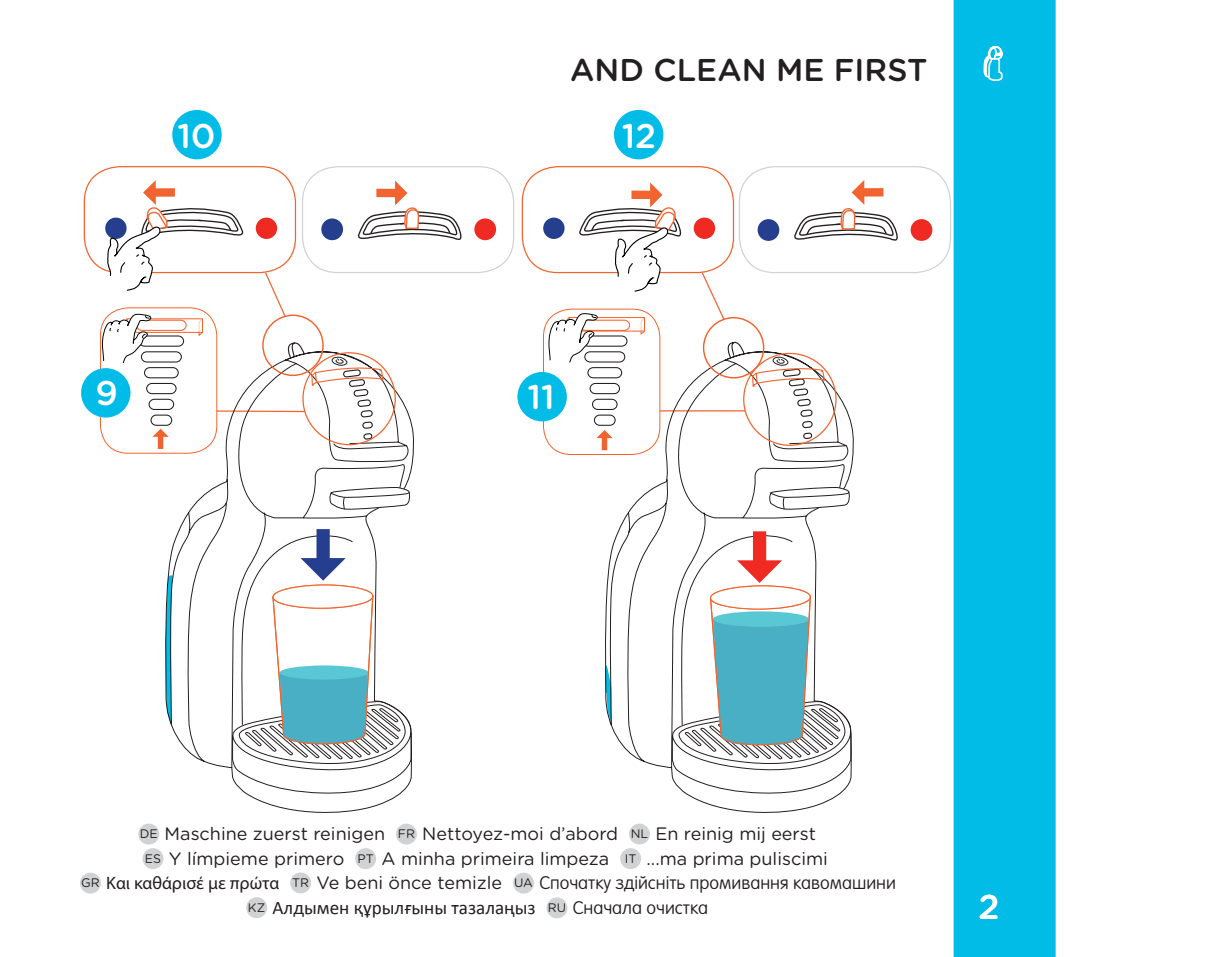
<style>
.page{position:relative;width:1212px;height:957px;background:#fff}
.page>*{position:absolute;margin:0;border:0;box-sizing:border-box;transform-origin:0 0}
.t1{font:500 34.2px "Gotham Rounded";color:#fff}
.t2{font:500 31.5px "Gotham Rounded";color:#231f20}
.t3{font:19.12px "Calibri";color:#231f20}
.t4{font:18px/24.5px "Gotham Rounded";color:#231f20}
.t5{font:100 18px "VAG Rounded LTCYR";color:#231f20}
.s1{font-size:12.38px}
.s2{font-family:"Gotham Rounded";font-weight:400;font-size:12.38px}
.s3{font-family:"Myriad Pro";font-weight:400}
.s4{font-family:"Gotham Rounded";font-weight:400}
.s5{font-family:"Gotham Rounded";font-size:12.38px}
.s6{font-family:"VAG Rounded LTCYR";font-weight:100;font-size:18px}
</style>
<div class="page">
<div style="left:954px;top:0;width:102px;height:957px;background:#02bce8"></div>
<svg style="left:983px;top:43px;width:21px;height:40px"></svg>
<div style="left:172px;top:110px;width:50px;height:49px;background:#02bce8;border-radius:50%"></div>
<svg style="left:265px;top:271px;width:22px;height:47px"></svg>
<svg style="left:165px;top:334px;width:249px;height:479px"></svg>
<svg style="left:326px;top:485px;width:87px;height:26px"></svg>
<svg style="left:232px;top:528px;width:180px;height:267px"></svg>
<svg style="left:605px;top:334px;width:249px;height:479px"></svg>
<svg style="left:765px;top:485px;width:88px;height:26px"></svg>
<svg style="left:671px;top:528px;width:181px;height:267px"></svg>
<svg style="left:166px;top:574px;width:7px;height:150px"></svg>
<svg style="left:283px;top:341px;width:101px;height:99px"></svg>
<svg style="left:723px;top:340px;width:103px;height:100px"></svg>
<div style="left:100px;top:308px;width:117px;height:145px;background:#fff;border-radius:28px"></div>
<div style="left:100px;top:307px;width:117px;height:147px;border:1px solid #f2642f;border-radius:28px"></div>
<div style="left:149px;top:399px;width:25px;height:11px;border:1px solid #231f20;border-radius:5px"></div>
<div style="left:146px;top:383px;width:31px;height:11px;border:1px solid #231f20;border-radius:5px"></div>
<div style="left:144px;top:367px;width:35px;height:11px;border:1px solid #231f20;border-radius:5px"></div>
<div style="left:141px;top:351px;width:41px;height:11px;border:1px solid #231f20;border-radius:5px"></div>
<div style="left:139px;top:335px;width:45px;height:12px;border:1px solid #231f20;border-radius:5px"></div>
<div style="left:151px;top:414px;width:21px;height:12px;border:1px solid #231f20;border-radius:5px"></div>
<div style="left:136px;top:320px;width:51px;height:11px;border:1px solid #f2642f;border-radius:5px"></div>
<div style="left:127px;top:318px;width:76px;height:15px;border:1px solid #f2642f"></div>
<svg style="left:198px;top:318px;width:5px;height:19px"></svg>
<svg style="left:101px;top:313px;width:51px;height:50px"></svg>
<div style="left:543px;top:309px;width:117px;height:145px;background:#fff;border-radius:28px"></div>
<div style="left:543px;top:309px;width:117px;height:146px;border:1px solid #f2642f;border-radius:28px"></div>
<div style="left:592px;top:399px;width:26px;height:11px;border:1px solid #231f20;border-radius:5px"></div>
<div style="left:590px;top:383px;width:30px;height:11px;border:1px solid #231f20;border-radius:5px"></div>
<div style="left:587px;top:367px;width:35px;height:11px;border:1px solid #231f20;border-radius:5px"></div>
<div style="left:584px;top:351px;width:41px;height:11px;border:1px solid #231f20;border-radius:5px"></div>
<div style="left:582px;top:335px;width:45px;height:12px;border:1px solid #231f20;border-radius:5px"></div>
<div style="left:594px;top:414px;width:22px;height:12px;border:1px solid #231f20;border-radius:5px"></div>
<div style="left:579px;top:320px;width:51px;height:11px;border:1px solid #f2642f;border-radius:5px"></div>
<svg style="left:596px;top:430px;width:17px;height:20px"></svg>
<div style="left:569px;top:317px;width:76px;height:14px;border:1px solid #f2642f"></div>
<svg style="left:640px;top:317px;width:5px;height:18px"></svg>
<svg style="left:548px;top:313px;width:50px;height:49px"></svg>
<svg style="left:105px;top:218px;width:22px;height:21px"></svg>
<div style="left:256px;top:218px;width:21px;height:21px;background:#ee2a23;border-radius:50%"></div>
<div style="left:84px;top:166px;width:212px;height:107px;border:1px solid #f2642f;border-radius:35px"></div>
<div style="left:543px;top:218px;width:22px;height:21px;background:#253f8e;border-radius:50%"></div>
<div style="left:694px;top:218px;width:21px;height:21px;background:#ee2a23;border-radius:50%"></div>
<div style="left:522px;top:166px;width:212px;height:107px;border:1px solid #f2642f;border-radius:35px"></div>
<div style="left:321px;top:218px;width:22px;height:22px;background:#253f8e;border-radius:50%"></div>
<div style="left:474px;top:218px;width:22px;height:22px;background:#ee2a23;border-radius:50%"></div>
<div style="left:302px;top:166px;width:212px;height:107px;border:1px solid #d1d2d4;border-radius:35px"></div>
<div style="left:739px;top:166px;width:212px;height:107px;border:1px solid #d1d2d4;border-radius:35px"></div>
<div style="left:758px;top:219px;width:21px;height:22px;background:#253f8e;border-radius:50%"></div>
<div style="left:911px;top:219px;width:21px;height:22px;background:#ee2a23;border-radius:50%"></div>
<svg style="left:107px;top:180px;width:138px;height:111px"></svg>
<svg style="left:578px;top:182px;width:104px;height:110px"></svg>
<svg style="left:701px;top:271px;width:25px;height:50px"></svg>
<div style="left:614px;top:110px;width:49px;height:49px;background:#02bce8;border-radius:50%"></div>
<div style="left:81px;top:368px;width:49px;height:50px;background:#02bce8;border-radius:50%"></div>
<div style="left:517px;top:372px;width:50px;height:49px;background:#02bce8;border-radius:50%"></div>
<svg style="left:605px;top:663px;width:6px;height:60px"></svg>
<svg style="left:356px;top:167px;width:105px;height:73px"></svg>
<svg style="left:794px;top:180px;width:104px;height:61px"></svg>
<svg style="left:272px;top:529px;width:103px;height:215px"></svg>
<svg style="left:710px;top:531px;width:101px;height:214px"></svg>
<svg style="left:152px;top:429px;width:17px;height:20px"></svg>
<div style="left:138px;top:823px;width:21px;height:21px;background:#d1d2d4;border-radius:50%"></div>
<div style="left:396px;top:823px;width:21px;height:21px;background:#d1d2d4;border-radius:50%"></div>
<div style="left:629px;top:823px;width:21px;height:21px;background:#d1d2d4;border-radius:50%"></div>
<div style="left:143px;top:848px;width:20px;height:21px;background:#d1d2d4;border-radius:50%"></div>
<div style="left:355px;top:848px;width:21px;height:21px;background:#d1d2d4;border-radius:50%"></div>
<div style="left:620px;top:848px;width:21px;height:21px;background:#d1d2d4;border-radius:50%"></div>
<div style="left:80px;top:873px;width:21px;height:20px;background:#d1d2d4;border-radius:50%"></div>
<div style="left:290px;top:872px;width:21px;height:21px;background:#d1d2d4;border-radius:50%"></div>
<div style="left:513px;top:873px;width:21px;height:20px;background:#d1d2d4;border-radius:50%"></div>
<div style="left:246px;top:897px;width:21px;height:21px;background:#d1d2d4;border-radius:50%"></div>
<div style="left:547px;top:897px;width:20px;height:21px;background:#d1d2d4;border-radius:50%"></div>
<h2 class="t2" style="left:570px;top:52px;width:359px">AND CLEAN ME FIRST</h2>
<h1 class="t1" style="left:177px;top:117px;width:40px">10</h1>
<h1 class="t1" style="left:622px;top:117px;width:36px">12</h1>
<h1 class="t1" style="left:95px;top:374px;width:24px">9</h1>
<h1 class="t1" style="left:528px;top:378px;width:29px">11</h1>
<p class="t4" style="left:140px;top:822px;width:690px"><span class="s1">DE</span> Maschine zuerst reinigen <span class="s1">FR</span> Nettoyez-moi d’abord <span class="s1">NL</span> En reinig mij eerst<br><span class="s1">ES</span> Y límpieme primero <span class="s1">PT</span> A minha primeira limpeza <span class="s1">IT</span> ...ma prima puliscimi</p>
<p class="t5" style="left:81px;top:876px;width:816px"><span class="s2">GR</span> <span class="s3">Και καθάρισέ με πρώτα</span> <span class="s2">TR</span> <span class="s4">Ve beni önce temizle</span> <span class="s2">UA</span> Спочатку здійсніть промивання кавомашини</p>
<p class="t3" style="left:248px;top:895px;width:462px"><span class="s5">KZ</span> Алдымен құрылғыны тазалаңыз <span class="s5">RU</span> <span class="s6">Сначала очистка</span></p>
<h1 class="t1" style="left:978px;top:888px;width:22px">2</h1>
</div>
